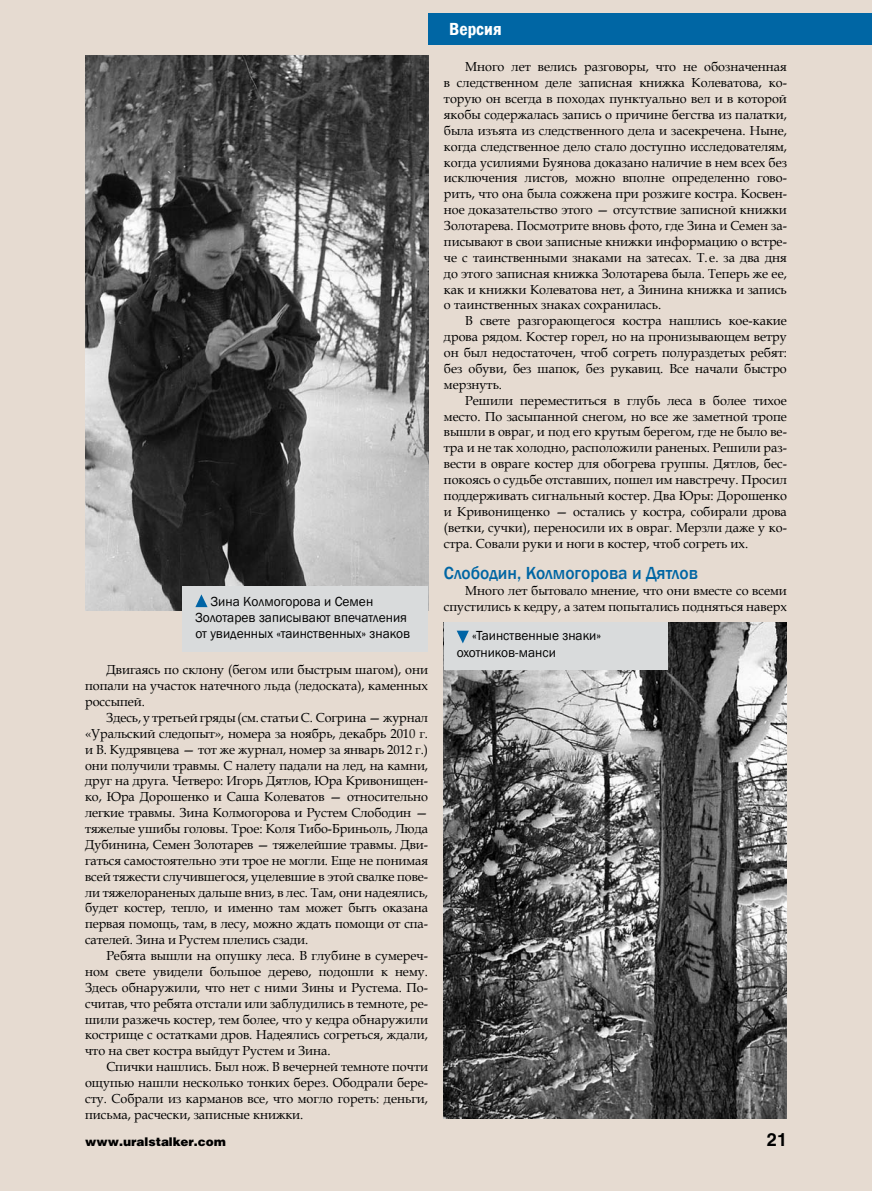
<style>
.page{position:relative;width:872px;height:1191px;background:#e6dbd1}
.page>*{position:absolute;margin:0;border:0;box-sizing:border-box;transform-origin:0 0}
.t1{font:500 18px "Franklin Gothic";color:#0066a4}
.t2{font:600 condensed 18px "Franklin Gothic";color:#fff}
.t3{font:700 18px "Helios";color:#000}
.t4{font:13.5px/16.2px "Franklin Gothic";color:#000}
.t5{font:13.05px/15.9px "Book Antiqua";color:#000;text-align:justify}
.t6{font:12px "Helios Black C";color:#000}
.s1{color:#161513}
</style>
<div class="page">
<div style="left:428px;top:13px;width:444px;height:32px;background:#0066a4"></div>
<img style="left:85px;top:55px;width:343px;height:556px">
<div style="left:183px;top:586px;width:245px;height:65px;background:#d9dbdc"></div>
<svg style="left:195px;top:594px;width:12px;height:13px"></svg>
<img style="left:444px;top:623px;width:343px;height:495px">
<div style="left:444px;top:622px;width:223px;height:48px;background:#d9dbdc"></div>
<svg style="left:457px;top:630px;width:12px;height:13px"></svg>
<p class="t4" style="left:195px;top:593px;width:216px;text-indent:16px">Зина Колмогорова и Семен<br>Золотарев записывают впечатления от увиденных «таинственных» знаков</p>
<p class="t5" style="left:85px;top:661px;width:344px;text-indent:21px">Двигаясь по склону (бегом или быстрым шагом), они попали на участок натечного льда (ледоската), каменных россыпей.</p>
<p class="t5" style="left:85px;top:709px;width:344px;text-indent:21px">Здесь, у третьей гряды (см. статьи С. Согрина — журнал «Уральский следопыт», номера за ноябрь, декабрь 201<span class="s1">0 г</span>. и В. Кудрявцева — тот же журнал, номер за январь 201<span class="s1">2 г</span>.) они получили травмы. С налету падали на лед, на камни, друг на друга. Четверо: Игорь Дятлов, Юра Кривонищен&shy;ко, Юра Дорошенко и Саша Колеватов — относительно легкие травмы. Зина Колмогорова и Рустем Слободин — тяжелые ушибы головы. Трое: Коля Тибо-Бриньоль, Люда Дубинина, Семен Золотарев — тяжелейшие травмы. Дви&shy;гаться самостоятельно эти трое не могли. Еще не понимая всей тяжести случившегося, уцелевшие в этой свалке пове&shy;ли тяжелораненых дальше вниз, в лес. Там, они надеялись, будет костер, тепло, и именно там может быть оказана первая помощь, там, в лесу, можно ждать помощи от спа&shy;сателей. Зина и Рустем плелись сзади.</p>
<p class="t5" style="left:85px;top:947px;width:344px;text-indent:21px">Ребята вышли на опушку леса. В глубине в сумереч&shy;ном свете увидели большое дерево, подошли к нему.<br>Здесь обнаружили, что нет с ними Зины и Рустема. По&shy;считав, что ребята отстали или заблудились в темноте, ре&shy;шили разжечь костер, тем более, что у кедра обнаружили кострище с остатками дров. Надеялись согреться, ждали, что на свет костра выйдут Рустем и Зина.</p>
<p class="t5" style="left:85px;top:1058px;width:344px;text-indent:21px">Спички нашлись. Был нож. В вечерней темноте почти ощупью нашли несколько тонких берез. Ободрали бере&shy;сту. Собрали из карманов все, что могло гореть: деньги, письма, расчески, записные книжки.</p>
<h1 class="t2" style="left:449px;top:17px;width:54px">Версия</h1>
<p class="t5" style="left:444px;top:59px;width:344px;text-indent:21px">Много лет велись разговоры, что не обозначенная в следственном деле записная книжка Колеватова, ко&shy;торую он всегда в походах пунктуально вел и в которой якобы содержалась запись о причине бегства из палатки, была изъята из следственного дела и засекречена. Ныне, когда следственное дело стало доступно исследователям, когда усилиями Буянова доказано наличие в нем всех без исключения листов, можно вполне определенно гово&shy;рить, что она была сожжена при розжиге костра. Косвен&shy;ное доказательство этого — отсутствие записной книжки Золотарева. Посмотрите вновь фото, где Зина и Семен за&shy;писывают в свои записные книжки информацию о встре&shy;че с таинственными знаками на затесах. Т. е. за два дня до этого записная книжка Золотарева была. Теперь же ее, как и книжки Колеватова нет, а Зинина книжка и запись о таинственных знаках сохранилась.</p>
<p class="t5" style="left:444px;top:312px;width:344px;text-indent:21px">В свете разгорающегося костра нашлись кое-какие дрова рядом. Костер горел, но на пронизывающем ветру он был недостаточен, чтоб согреть полураздетых ребят: без обуви, без шапок, без рукавиц. Все начали быстро мерзнуть.</p>
<p class="t5" style="left:444px;top:392px;width:344px;text-indent:21px">Решили переместиться в глубь леса в более тихое место. По засыпанной снегом, но все же заметной тропе вышли в овраг, и под его крутым берегом, где не было ве&shy;тра и не так холодно, расположили раненых. Решили раз&shy;вести в овраге костер для обогрева группы. Дятлов, бес&shy;покоясь о судьбе отставших, пошел им навстречу. Просил поддерживать сигнальный костер. Два Юры: Дорошенко и Кривонищенко — остались у костра, собирали дрова (ветки, сучки), переносили их в овраг. Мерзли даже у ко&shy;стра. Совали руки и ноги в костер, чтоб согреть их.</p>
<h1 class="t1" style="left:444px;top:562px;width:255px">Слободин, Колмогорова и Дятлов</h1>
<p class="t5" style="left:444px;top:582px;width:344px;text-align:right">Много лет бытовало мнение, что они вместе со всеми спустились к кедру, а затем попытались подняться наверх</p>
<p class="t4" style="left:457px;top:628px;width:146px;text-indent:16px">«Таинственные знаки» охотников-манси</p>
<p class="t6" style="left:85px;top:1134px;width:142px">www.uralstalker.com</p>
<h1 class="t3" style="left:767px;top:1129px;width:22px">21</h1>
</div>
